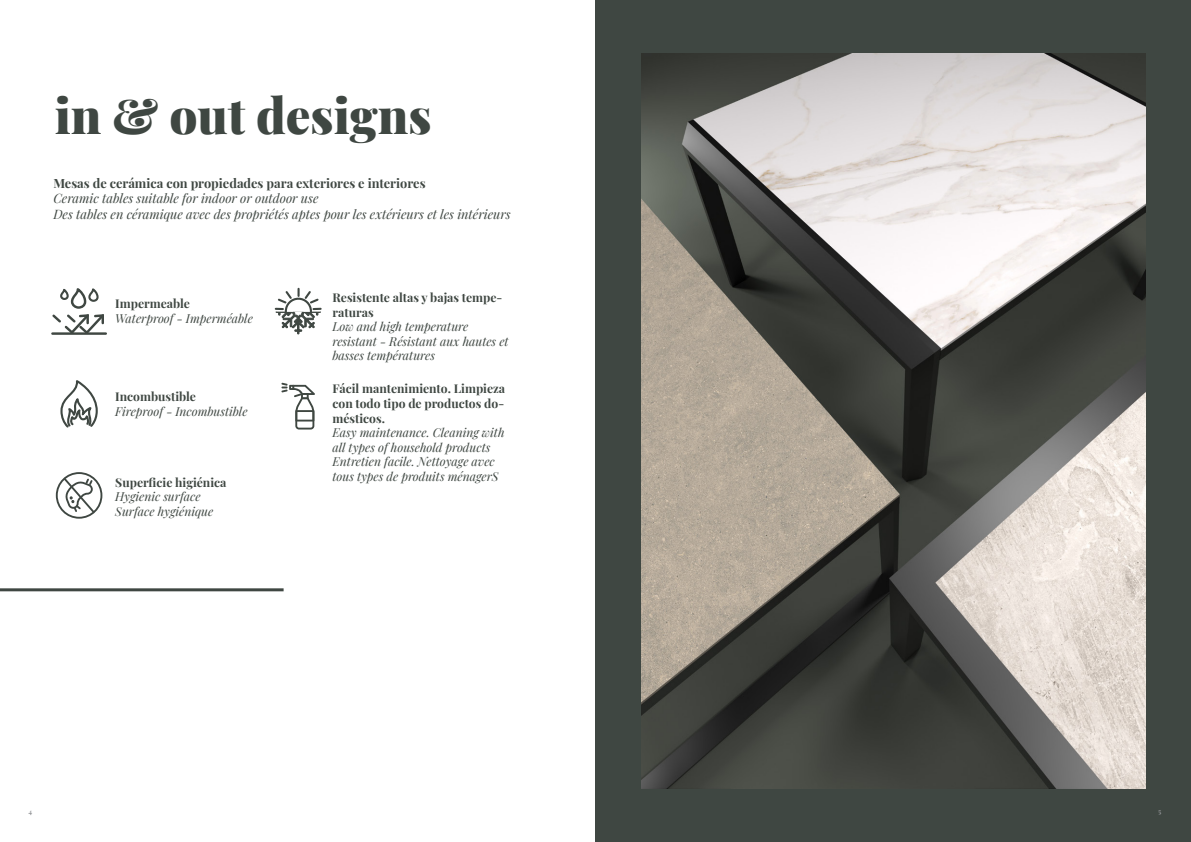
<style>
.page{position:relative;width:1191px;height:842px;background:#fff}
.page>*{position:absolute;margin:0;border:0;box-sizing:border-box;transform-origin:0 0}
.t1{font:900 49px "Playfair Display";color:#3f4742}
.t2{font:italic 12.7px "Playfair Display";color:#3f4742}
.t3{font:700 12.7px "Playfair Display";color:#3f4742}
.t4{font:italic 12.1px/14.5px "Playfair Display";color:#3f4742}
.t5{font:700 12.1px/14.5px "Playfair Display";color:#3f4742;text-align:justify}
.t6{font:700 7px "Playfair Display";color:#939598}
</style>
<div class="page">
<hr style="left:0;top:588px;width:284px;height:3px;background:#3f4742">
<div style="left:595px;top:0;width:596px;height:842px;background:#3f4742"></div>
<img style="left:641px;top:53px;width:504px;height:736px">
<svg style="left:281px;top:383px;width:34px;height:46px"></svg>
<svg style="left:60px;top:380px;width:38px;height:48px"></svg>
<svg style="left:51px;top:288px;width:55px;height:47px"></svg>
<svg style="left:275px;top:289px;width:46px;height:46px"></svg>
<div style="left:56px;top:472px;width:46px;height:47px;border:2px solid #3f4742;border-radius:50%"></div>
<svg style="left:62px;top:476px;width:34px;height:39px"></svg>
<p class="t1" style="left:55px;top:77px;width:378px">in &amp; out designs</p>
<p class="t3" style="left:53px;top:173px;width:374px">Mesas de cerámica con propiedades para exteriores e interiores</p>
<p class="t2" style="left:53px;top:189px;width:266px">Ceramic tables suitable for indoor or outdoor use</p>
<p class="t2" style="left:53px;top:204px;width:459px">Des tables en céramique avec des propriétés aptes pour les extérieurs et les intérieurs</p>
<p class="t5" style="left:115px;top:295px;width:76px">Impermeable</p>
<p class="t4" style="left:115px;top:310px;width:139px">Waterproof - Imperméable</p>
<p class="t5" style="left:115px;top:388px;width:82px">Incombustible</p>
<p class="t4" style="left:115px;top:403px;width:134px">Fireproof - Incombustible</p>
<p class="t5" style="left:115px;top:474px;width:113px">Superficie higiénica</p>
<p class="t4" style="left:115px;top:488px;width:87px">Hygienic surface</p>
<p class="t4" style="left:115px;top:503px;width:99px">Surface hygiénique</p>
<p class="t5" style="left:332px;top:289px;width:171px">Resistente altas y bajas tempe&shy;raturas</p>
<p class="t4" style="left:332px;top:318px;width:137px">Low and high temperature</p>
<p class="t4" style="left:332px;top:333px;width:178px">resistant - Résistant aux hautes et basses températures</p>
<p class="t5" style="left:332px;top:381px;width:174px">Fácil mantenimiento. Limpieza con todo tipo de productos do&shy;mésticos.</p>
<p class="t4" style="left:332px;top:424px;width:173px">Easy maintenance. Cleaning with all types of household products</p>
<p class="t4" style="left:332px;top:453px;width:168px">Entretien facile. Nettoyage avec tous types de produits ménagerS</p>
<p class="t6" style="left:28px;top:805px;width:5px">4</p>
<p class="t6" style="left:1158px;top:805px;width:5px">5</p>
</div>
